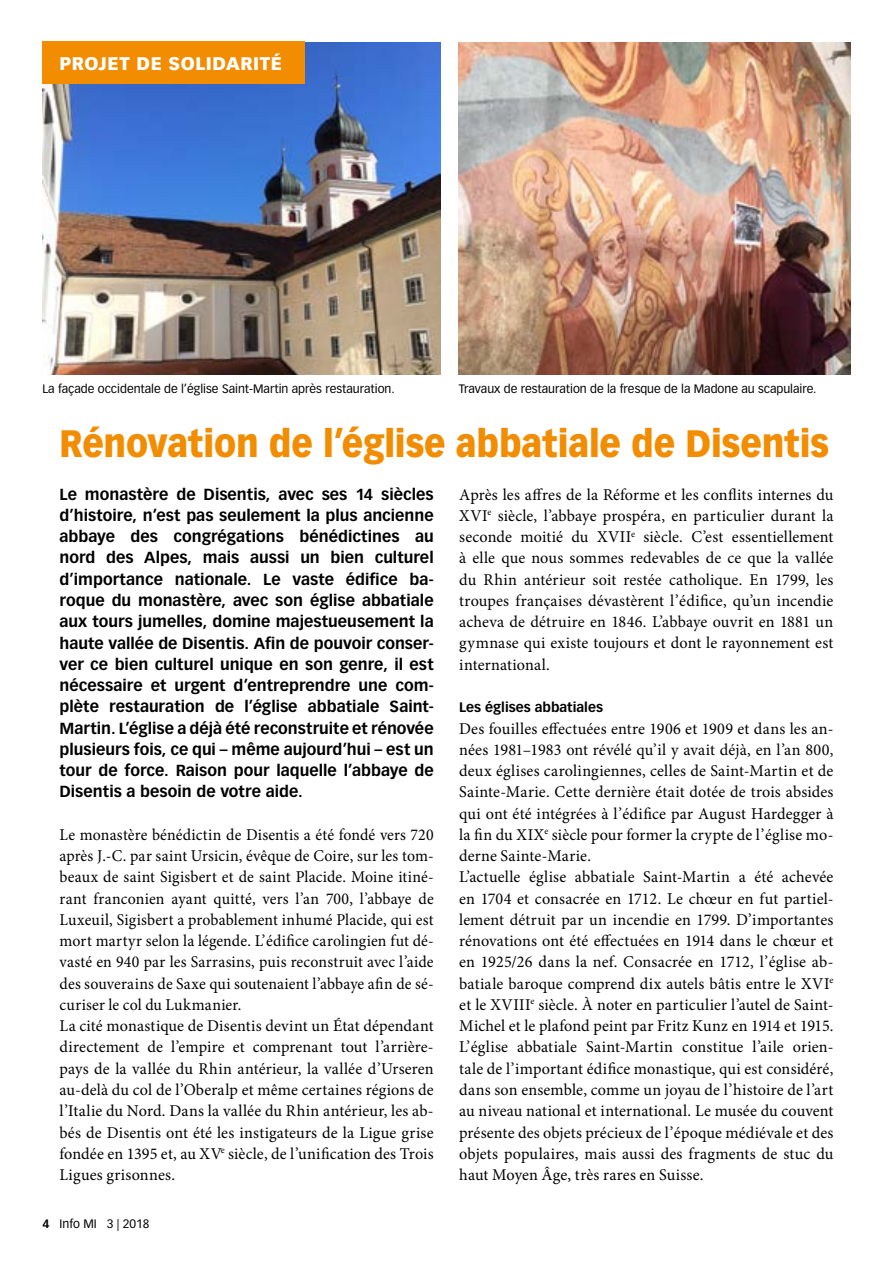
<style>
.page{position:relative;width:893px;height:1263px;background:#fff}
.page>*{position:absolute;margin:0;border:0;box-sizing:border-box;transform-origin:0 0}
.t1{font:900 37.5px "Vectora LT Std";letter-spacing:-.005em;color:#f28c00;scale:.91 1}
.t2{font:900 18px "Vectora LT Std";letter-spacing:.03em;color:#fff}
.t3{font:16.5px/21.3px "Minion Pro";letter-spacing:.01em;color:#000;text-align:justify}
.t4{font:16.5px/21.3px "Minion Pro";letter-spacing:.01em;color:#000;scale:.96 1}
.t5{font:700 15.75px/21.3px "Vectora LT Std";color:#000;text-align:justify}
.t6{font:700 13.5px "Vectora LT Std";color:#000}
.t7{font:12px "Vectora LT Std";color:#000}
.s1{font-weight:700}
</style>
<div class="page">
<img style="left:43px;top:42px;width:398px;height:333px">
<img style="left:459px;top:43px;width:391px;height:332px">
<div style="left:43px;top:41px;width:262px;height:43px;background:#f28c00"></div>
<p class="t2" style="left:60px;top:52px;width:224px">PROJET DE SOLIDARITÉ</p>
<p class="t7" style="left:43px;top:382px;width:354px">La façade occidentale de l’église Saint-Martin après restauration.</p>
<p class="t7" style="left:459px;top:382px;width:359px">Travaux de restauration de la fresque de la Madone au scapulaire.</p>
<h1 class="t1" style="left:60px;top:420px;width:847px">Rénovation de l’église abbatiale de Disentis</h1>
<p class="t5" style="left:60px;top:483px;width:376px">Le monastère de Disentis, avec ses 14 siècles d’histoire, n’est pas seulement la plus ancienne abbaye des congrégations bénédictines au nord des Alpes, mais aussi un bien culturel d’importance nationale. Le vaste édifice ba&shy;roque du monastère, avec son église abbatiale aux tours jumelles, domine majestueusement la haute vallée de Disentis. Afin de pouvoir conser&shy;ver ce bien culturel unique en son genre, il est nécessaire et urgent d’entreprendre une com&shy;plète restauration de l’église abbatiale Saint-Martin. L’église a déjà été reconstruite et rénovée plusieurs fois, ce qui – même aujourd’hui – est un tour de force. Raison pour laquelle l’abbaye de Disentis a besoin de votre aide.</p>
<p class="t4" style="left:60px;top:824px;width:391px">Le monastère bénédictin de Disentis a été fondé vers 720 après J.-C. par saint Ursicin, évêque de Coire, sur les tom&shy;beaux de saint Sigisbert et de saint Placide. Moine itiné&shy;rant franconien ayant quitté, vers l’an 700, l’abbaye de Luxeuil, Sigisbert a probablement inhumé Placide, qui est mort martyr selon la légende. L’édifice carolingien fut dé&shy;vasté en 940 par les Sarrasins, puis reconstruit avec l’aide des souverains de Saxe qui soutenaient l’abbaye afin de sé&shy;curiser le col du Lukmanier.<br>La cité monastique de Disentis devint un État dépendant directement de l’empire et comprenant tout l’arrière&shy;pays de la vallée du Rhin antérieur, la vallée d’Urseren au-delà du col de l’Oberalp et même certaines régions de l’Italie du Nord. Dans la vallée du Rhin antérieur, les ab&shy;bés de Disentis ont été les instigateurs de la Ligue grise fondée en 1395 et, au XV<sup>e</sup> siècle, de l’unification des Trois Ligues grisonnes.</p>
<p class="t3" style="left:459px;top:484px;width:376px">Après les affres de la Réforme et les conflits internes du XVI<sup>e</sup> siècle, l’abbaye prospéra, en particulier durant la seconde moitié du XVII<sup>e</sup> siècle. C’est essentiellement à elle que nous sommes redevables de ce que la vallée du Rhin antérieur soit restée catholique. En 1799, les troupes françaises dévastèrent l’édifice, qu’un incendie acheva de détruire en 1846. L’abbaye ouvrit en 1881 un gymnase qui existe toujours et dont le rayonnement est international.</p>
<p class="t6" style="left:459px;top:699px;width:145px">Les églises abbatiales</p>
<p class="t3" style="left:459px;top:718px;width:376px;text-align:left">Des fouilles effectuées entre 1906 et 1909 et dans les an&shy;nées 1981–1983 ont révélé qu’il y avait déjà, en l’an 800, deux églises carolingiennes, celles de Saint-Martin et de Sainte-Marie. Cette dernière était dotée de trois absides qui ont été intégrées à l’édifice par August Hardegger à la fin du XIX<sup>e</sup> siècle pour former la crypte de l’église mo&shy;derne Sainte-Marie.<br>L’actuelle église abbatiale Saint-Martin a été achevée en 1704 et consacrée en 1712. Le chœur en fut partiel&shy;lement détruit par un incendie en 1799. D’importantes rénovations ont été effectuées en 1914 dans le chœur et en 1925/26 dans la nef. Consacrée en 1712, l’église ab&shy;batiale baroque comprend dix autels bâtis entre le XVI<sup>e </sup>et le XVIII<sup>e</sup> siècle. À noter en particulier l’autel de Saint-Michel et le plafond peint par Fritz Kunz en 1914 et 1915.<br>L’église abbatiale Saint-Martin constitue l’aile orien&shy;tale de l’important édifice monastique, qui est considéré, dans son ensemble, comme un joyau de l’histoire de l’art au niveau national et international. Le musée du couvent présente des objets précieux de l’époque médiévale et des objets populaires, mais aussi des fragments de stuc du haut Moyen Âge, très rares en Suisse.</p>
<p class="t7" style="left:43px;top:1216px;width:108px"><span class="s1">4</span> Info MI 3 | 2018</p>
</div>
